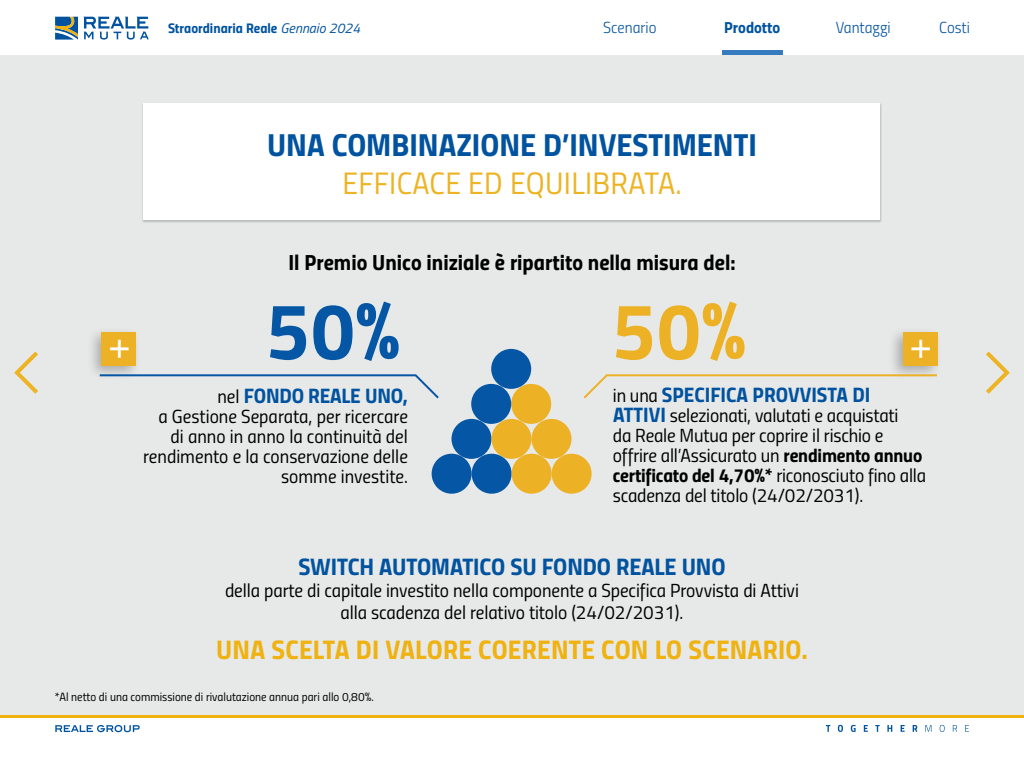
<style>
.page{position:relative;width:1024px;height:768px;background:#fff}
.page>*{position:absolute;margin:0;border:0;box-sizing:border-box;transform-origin:0 0}
.t1{font:80px "Titillium Bold Upright";color:#0557a5}
.t2{font:80px "Titillium Bold Upright";color:#edb126}
.t3{font:32px "Titillium Bold Upright";color:#0153a0}
.t4{font:31px "Titillium Regular Upright";letter-spacing:.01em;color:#edb322}
.t5{font:27px "Titillium Bold Upright";letter-spacing:.01em;color:#efb211}
.t6{font:24px "Titillium Bold Upright";letter-spacing:-.005em;color:#0153a0}
.t7{font:22px "Titillium Bold Upright";color:#000001}
.t8{font:21px "Titillium Bold Upright";color:#0153a0}
.t9{font:19px/20px "Titillium Regular Upright";letter-spacing:-.005em;color:#000001}
.t10{font:19px "Titillium Bold Upright";letter-spacing:-.01em;color:#000001}
.t11{font:16px "Titillium Light Upright";color:#0153a0}
.t12{font:16px "Titillium Bold Upright";color:#0153a0}
.t13{font:14px "Titillium Bold Upright";color:#0153a0}
.t14{font:12px "Titillium Regular Upright";color:#000001}
.s1{font-family:"Titillium";font-style:italic}
.s2{font-family:"Titillium Regular Upright";font-size:19px;color:#000001}
.s3{font-family:"Titillium Bold Upright";font-size:21px;color:#0153a0}
.s4{font-family:"Titillium Bold Upright"}
.s5{font-family:"Titillium Regular Upright"}
</style>
<div class="page">
<svg style="left:55px;top:17px;width:94px;height:23px"></svg>
<div style="left:0;top:55px;width:1024px;height:660px;background:#e7e9e8"></div>
<svg style="left:55px;top:725px;width:85px;height:7px"></svg>
<hr style="left:0;top:715px;width:1024px;height:2px;background:#efb211">
<svg style="left:986px;top:351px;width:24px;height:43px"></svg>
<svg style="left:14px;top:351px;width:24px;height:43px"></svg>
<svg style="left:826px;top:725px;width:143px;height:7px"></svg>
<div style="left:141px;top:102px;width:741px;height:121px;background:#000001;opacity:.2"></div>
<div style="left:144px;top:103px;width:736px;height:117px;background:#fff"></div>
<div style="left:86px;top:327px;width:55px;height:54px;background:#000001;opacity:.26"></div>
<div style="left:101px;top:332px;width:35px;height:34px;background:#edb126"></div>
<div style="left:888px;top:327px;width:54px;height:54px;background:#000001;opacity:.26"></div>
<div style="left:903px;top:332px;width:34px;height:34px;background:#edb126"></div>
<div style="left:722px;top:50px;width:61px;height:5px;background:#377bbf"></div>
<div style="left:432px;top:454px;width:40px;height:40px;background:#0557a5;border-radius:50%"></div>
<div style="left:452px;top:419px;width:40px;height:40px;background:#0557a5;border-radius:50%"></div>
<div style="left:472px;top:454px;width:40px;height:40px;background:#0557a5;border-radius:50%"></div>
<div style="left:492px;top:419px;width:40px;height:40px;background:#edb126;border-radius:50%"></div>
<div style="left:512px;top:454px;width:40px;height:40px;background:#edb126;border-radius:50%"></div>
<div style="left:532px;top:419px;width:40px;height:40px;background:#edb126;border-radius:50%"></div>
<div style="left:552px;top:454px;width:40px;height:40px;background:#edb126;border-radius:50%"></div>
<div style="left:511px;top:384px;width:40px;height:40px;background:#edb126;border-radius:50%"></div>
<div style="left:471px;top:384px;width:40px;height:40px;background:#0557a5;border-radius:50%"></div>
<div style="left:491px;top:349px;width:40px;height:40px;background:#0557a5;border-radius:50%"></div>
<svg style="left:583px;top:373px;width:356px;height:26px"></svg>
<svg style="left:98px;top:373px;width:341px;height:26px"></svg>
<p class="t13" style="left:168px;top:17px;width:194px">Straordinaria Reale <span class="s1">Gennaio 2024</span></p>
<p class="t11" style="left:603px;top:16px;width:55px">Scenario</p>
<p class="t12" style="left:724px;top:15px;width:58px">Prodotto</p>
<p class="t11" style="left:836px;top:16px;width:56px">Vantaggi</p>
<p class="t11" style="left:939px;top:16px;width:32px">Costi</p>
<h2 class="t3" style="left:267px;top:119px;width:491px">UNA COMBINAZIONE D’INVESTIMENTI</h2>
<h3 class="t4" style="left:342px;top:160px;width:341px">EFFICACE ED EQUILIBRATA.</h3>
<p class="t7" style="left:288px;top:245px;width:449px">Il Premio Unico iniziale è ripartito nella misura del:</p>
<h1 class="t1" style="left:266px;top:268px;width:136px">50%</h1>
<h1 class="t2" style="left:612px;top:268px;width:136px">50%</h1>
<p class="t8" style="left:217px;top:379px;width:192px"><span class="s2">nel</span> FONDO REALE UNO,</p>
<p class="t9" style="left:143px;top:405px;width:266px;text-align:right">a Gestione Separata, per ricercare di anno in anno la continuità del rendimento e la conservazione delle somme investite.</p>
<p class="t8" style="left:613px;top:378px;width:259px"><span class="s2">in una</span> SPECIFICA PROVVISTA DI</p>
<p class="t9" style="left:613px;top:404px;width:311px"><span class="s3">ATTIVI</span> selezionati, valutati e acquistati<br>da Reale Mutua per coprire il rischio e offrire all’Assicurato un <span class="s4">rendimento annuo</span></p>
<p class="t10" style="left:613px;top:461px;width:315px">certificato del 4,70%* <span class="s5">riconosciuto fino alla</span></p>
<p class="t9" style="left:613px;top:484px;width:252px">scadenza del titolo (24/02/2031).</p>
<p class="t6" style="left:298px;top:548px;width:429px">SWITCH AUTOMATICO SU FONDO REALE UNO</p>
<p class="t9" style="left:225px;top:578px;width:575px;line-height:22px;text-align:center">della parte di capitale investito nella componente a Specifica Provvista di Attivi alla scadenza del relativo titolo (24/02/2031).</p>
<h3 class="t5" style="left:216px;top:629px;width:593px">UNA SCELTA DI VALORE COERENTE CON LO SCENARIO.</h3>
<p class="t14" style="left:55px;top:688px;width:320px">*Al netto di una commissione di rivalutazione annua pari allo 0,80%.</p>
</div>
